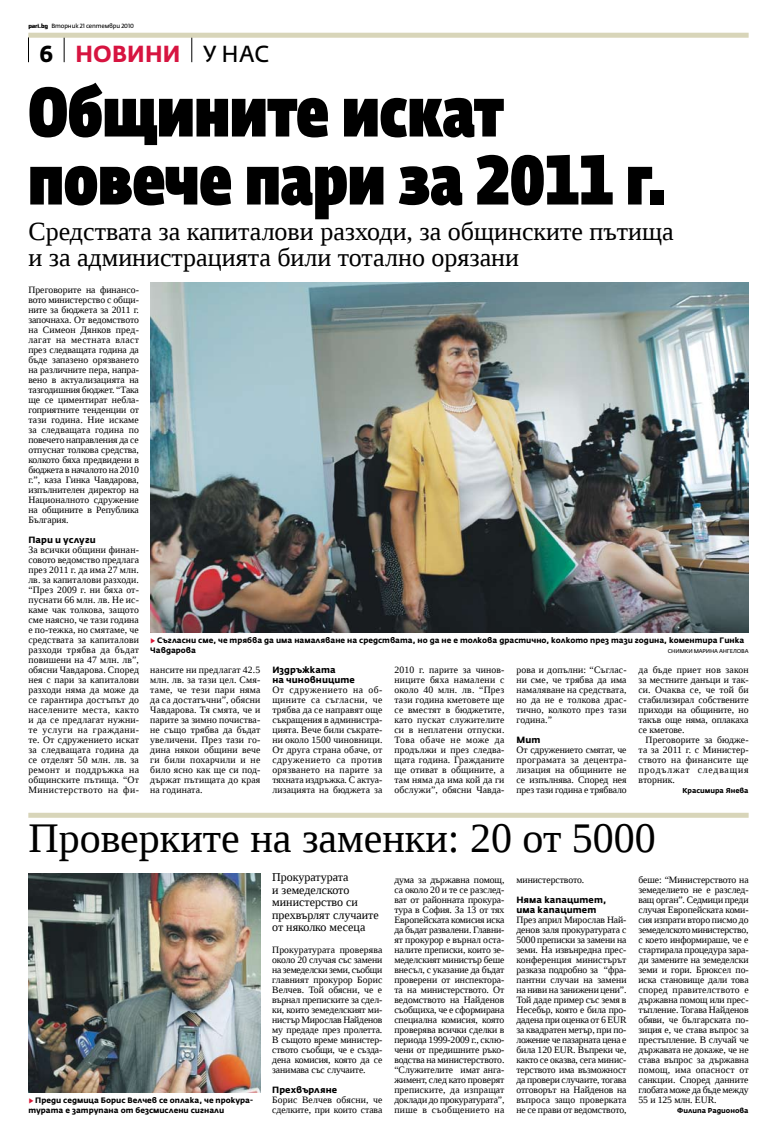
<style>
.page{position:relative;width:777px;height:1134px;background:#fff}
.page>*{position:absolute;margin:0;border:0;box-sizing:border-box;transform-origin:0 0}
.t1{font:69px/68px "Fedra Sans Dis Pro Heavy Cond";color:#000}
.t2{font:42px "Liberation Serif";color:#000}
.t3{font:26px/26.1px "Liberation Serif";color:#000}
.t4{font:700 23px "Fedra Sans Alt Pro";color:#d71440;scale:.96 1}
.t5{font:12px/12.5px "Liberation Serif";color:#000}
.t6{font:9.7px/10px "Liberation Serif";color:#000;text-align:justify}
.t7{font:9.7px "Liberation Serif";letter-spacing:.025em;color:#000}
.t8{font:9.7px "Liberation Serif";letter-spacing:.085em;color:#000}
.t9{font:700 9px/10px "Fedra Sans Alt Pro";letter-spacing:.01em;color:#000}
.t10{font:700 7.8px/10px "Fedra Sans Alt Pro";color:#000}
.t11{font:700 7px "Fedra Sans Alt Pro";color:#000}
.t12{font:6px "Fedra Sans Alt Pro";letter-spacing:-.02em;color:#000}
.t13{font:5.5px "Fedra Sans Alt Pro";letter-spacing:-.02em;color:#000}
.s1{font-family:"District";font-weight:500}
.s2{color:#000}
.s3{font-weight:400;color:#000}
.s4{color:#d71635}
</style>
<div class="page">
<svg style="left:28px;top:38px;width:1px;height:24px"></svg>
<svg style="left:64px;top:38px;width:1px;height:24px"></svg>
<svg style="left:192px;top:38px;width:1px;height:24px"></svg>
<div style="left:28px;top:33px;width:720px;height:5px;background:#d8d5b9"></div>
<div style="left:28px;top:813px;width:720px;height:5px;background:#d8d5b9"></div>
<img style="left:150px;top:283px;width:598px;height:350px">
<img style="left:28px;top:873px;width:233px;height:220px">
<p class="t12" style="left:28px;top:22px;width:107px"><span class="s1">pari.bg</span> Вторник 21 септември 2010</p>
<p class="t4" style="left:40px;top:40px;width:240px"><span class="s2">6</span> Новин и <span class="s3">У нас</span></p>
<p class="t1" style="left:28px;top:72px;width:639px">Общините искат повече пари за 2011 г.</p>
<p class="t3" style="left:28px;top:218px;width:647px">Средствата за капиталови разходи, за общинските пътища и за администрацията били тотално орязани</p>
<p class="t6" style="left:28px;top:284px;width:112px">Преговорите на финансо&shy;вото министерство с общи&shy;ните за бюджета за 2011 г. започнаха. От ведомството на Симеон Дянков пред&shy;лагат на местната власт през следващата година да бъде запазено орязването на различните пера, напра&shy;вено в актуализацията на тазгодишния бюджет. “Така ще се циментират небла&shy;гоприятнитe тенденции от тази година. Ние искаме за следващата година по повечето направления да се отпуснат толкова средства, колкото бяха предвидени в бюджета в началото на 2010 г.”, каза Гинка Чавдарова, изпълнителен директор на Националното сдружение на общините в Република България.</p>
<p class="t9" style="left:28px;top:535px;width:69px">Пари и услуги</p>
<p class="t6" style="left:28px;top:544px;width:112px">За всички общини финан&shy;совото ведомство предлага през 2011 г. да има 27 млн. лв. за капиталови разходи. “През 2009 г. ни бяха от&shy;пуснати 66 млн. лв. Не ис&shy;каме чак толкова, защото сме наясно, че тази година е по-тежка, но смятаме, че средствата за капиталови разходи трябва да бъдат повишени на 47 млн. лв”, обясни Чавдарова. Според нея с пари за капиталови разходи няма да може да се гарантира достъпът до населените места, както и да се предлагат нужни&shy;те услуги на граждани&shy;те. От сдружението искат за следващата година да се отделят 50 млн. лв. за ремонт и поддръжка на общинските пътища. “От Министерството на фи-</p>
<p class="t10" style="left:150px;top:635px;width:595px"><span class="s4">▶</span> Съгласни сме, че трябва да има намаляване на средствата, но да не е толкова драстично, колкото през тази година, коментира Гинка<br>Чавдарова</p>
<p class="t13" style="left:668px;top:647px;width:82px">Снимки марина ангелова</p>
<p class="t6" style="left:150px;top:664px;width:112px">нансите ни предлагат 42.5 млн. лв. за тази цел. Смя&shy;таме, че тези пари няма да са достатъчни”, обясни Чавдарова. Тя смята, че и парите за зимно почиства&shy;не също трябва да бъдат увеличени. През тази го&shy;дина някои общини вече ги били похарчили и не било ясно как ще си под&shy;държат пътищата до края на годината.</p>
<p class="t9" style="left:272px;top:665px;width:84px">Издръжката<br>на чиновниците</p>
<p class="t6" style="left:272px;top:684px;width:112px">От сдружението на об&shy;щините са съгласни, че трябва да се направят още съкращения в администра&shy;цията. Вече били съкрате&shy;ни около 1500 чиновници.<br>От друга страна обаче, от сдружението са против орязването на парите за тяхната издръжка. С актуа&shy;лизацията на бюджета за</p>
<p class="t6" style="left:394px;top:664px;width:112px">2010 г. парите за чинов&shy;ниците бяха намалени с около 40 млн. лв. “През тази година кметовете ще се вместят в бюджетите, като пускат служителите си в неплатени отпуски.<br>Това обаче не може да продължи и през следва&shy;щата година. Гражданите ще отиват в общините, а там няма да има кой да ги обслужи”, обясни Чавда-</p>
<p class="t6" style="left:516px;top:664px;width:112px">рова и допълни: “Съглас&shy;ни сме, че трябва да има намаляване на средствата, но да не е толкова драс&shy;тично, колкото през тази година.”</p>
<p class="t9" style="left:516px;top:735px;width:25px">Мит</p>
<p class="t6" style="left:516px;top:744px;width:112px">От сдружението смятат, че програмата за децентра&shy;лизация на общините не се изпълнява. Според нея през тази година е трябвало</p>
<p class="t6" style="left:638px;top:664px;width:112px">да бъде приет нов закон</p>
<p class="t6" style="left:638px;top:674px;width:112px">за местните данъци и так-</p>
<p class="t6" style="left:638px;top:684px;width:112px">си. Очаква се, че той би</p>
<p class="t6" style="left:638px;top:694px;width:112px">стабилизирал собствените</p>
<p class="t6" style="left:638px;top:704px;width:111px">приходи на общините, но</p>
<p class="t6" style="left:638px;top:714px;width:112px">такъв още няма, оплакаха</p>
<p class="t6" style="left:638px;top:724px;width:48px">се кметове.</p>
<p class="t6" style="left:645px;top:734px;width:104px">Преговорите за бюдже-</p>
<p class="t6" style="left:638px;top:744px;width:112px">та за 2011 г. с Министер-</p>
<p class="t7" style="left:638px;top:753px;width:111px">ството на финансите ще</p>
<p class="t8" style="left:638px;top:763px;width:111px">продължат следващия</p>
<p class="t6" style="left:638px;top:774px;width:38px">вторник.</p>
<p class="t11" style="left:682px;top:786px;width:68px">Красимира Янева</p>
<p class="t2" style="left:28px;top:811px;width:629px">Проверките на заменки: 20 от 5000</p>
<p class="t5" style="left:272px;top:871px;width:108px">Прокуратурата<br>и земеделското министерство си прехвърлят случаите от няколко месеца</p>
<p class="t6" style="left:272px;top:944px;width:112px">Прокуратурата проверява около 20 случая със замени на земеделски земи, съобщи главният прокурор Борис Велчев. Той обясни, че е върнал преписките за сдел&shy;ки, които земеделският ми&shy;нистър Мирослав Найденов му предаде през пролетта.<br>В същото време министер&shy;ството съобщи, че е създа&shy;дена комисия, която да се занимава със случаите.</p>
<p class="t9" style="left:272px;top:1085px;width:67px">Прехвърляне</p>
<p class="t6" style="left:272px;top:1094px;width:112px">Борис Велчев обясни, че сделките, при които става</p>
<p class="t6" style="left:638px;top:874px;width:112px">беше: “Министерството на земеделието не е разслед&shy;ващ орган”. Седмици преди случая Европейската коми&shy;сия изпрати второ писмо до земеделското министерство, с което информираше, че е стартирала процедура зара&shy;ди замените на земеделски земи и гори. Брюксел по&shy;иска становище дали това според правителството е държавна помощ или прес&shy;тъпление. Тогава Найденов обяви, че българската по&shy;зиция е, че става въпрос за престъпление. В случай че държавата не докаже, че не става въпрос за държавна помощ, има опасност от санкции. Според данните глобата може да бъде между 55 и 125 млн. EUR.</p>
<p class="t11" style="left:677px;top:1106px;width:73px">Филипа Радионова</p>
<p class="t6" style="left:394px;top:874px;width:112px">дума за държавна помощ, са около 20 и те се разслед&shy;ват от районната прокура&shy;тура в София. За 13 от тях Европейската комисия иска да бъдат развалени. Главни&shy;ят прокурор е върнал оста&shy;налите преписки, които зе&shy;меделският министър беше внесъл, с указание да бъдат проверени от инспектора&shy;та на министерството. От ведомството на Найденов съобщиха, че е сформирана специална комисия, която проверява всички сделки в периода 1999-2009 г., склю&shy;чени от предишните ръко&shy;водства на министерството. “Служителите имат анга&shy;жимент, след като проверят преписките, да изпращат доклади до прокуратурата”, пише в съобщението на</p>
<p class="t6" style="left:516px;top:874px;width:69px">министерството.</p>
<p class="t9" style="left:516px;top:895px;width:91px">Няма капацитет, има капацитет</p>
<p class="t6" style="left:516px;top:914px;width:112px">През април Мирослав Най&shy;денов заля прокуратурата с 5000 преписки за замени на земи. На извънредна прес&shy;конференция министърът разказа подробно за “фра&shy;пантни случаи на замени на ниви на занижени цени”.<br>Той даде пример със земя в Несебър, която е била про&shy;дадена при оценка от 6 EUR за квадратен метър, при по&shy;ложение че пазарната цена е била 120 EUR. Въпреки че, както се оказва, сега минис&shy;терството има възможност да провери случаите, тогава отговорът на Найденов на въпроса защо проверката не се прави от ведомството,</p>
<p class="t10" style="left:28px;top:1095px;width:226px"><span class="s4">▶</span> Преди седмица Борис Велчев се оплака, че прокура&shy;турата е затрупана от безсмислени сигнали</p>
</div>
